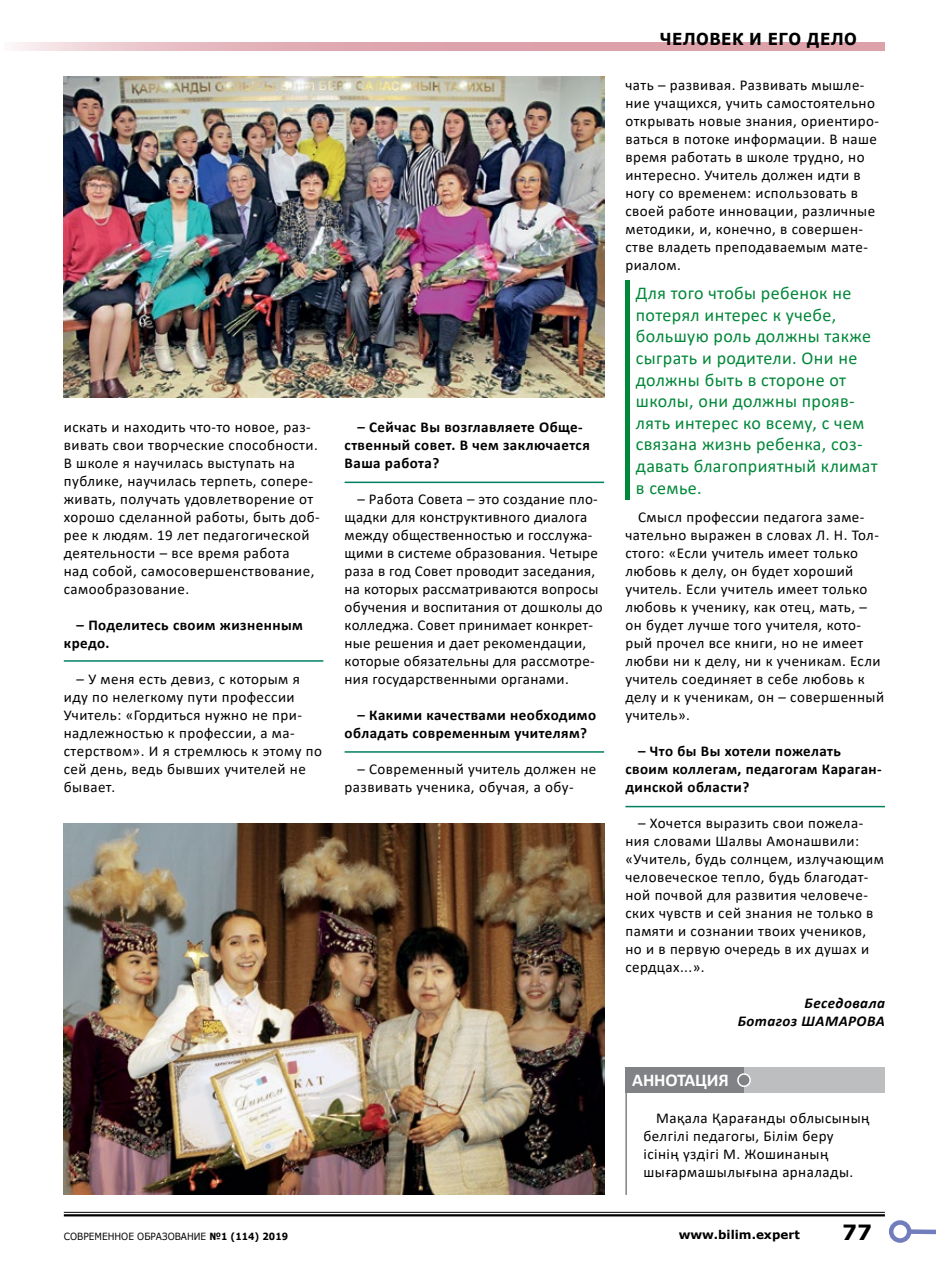
<style>
.page{position:relative;width:936px;height:1263px;background:#fff}
.page>*{position:absolute;margin:0;border:0;box-sizing:border-box;transform-origin:0 0}
.t1{font:700 21px "Verdana";color:#000}
.t2{font:18px/21.6px "Calibri";letter-spacing:.02em;color:#008739}
.t3{font:700 18px "Calibri";letter-spacing:-.01em;color:#fff}
.t4{font:700 16.5px "Verdana";letter-spacing:.03em;color:#000;scale:.91 1}
.t5{font:15px/18px "Calibri";letter-spacing:.03em;color:#000}
.t6{font:700 15px/18px "Calibri";letter-spacing:.03em;color:#000}
.t7{font:italic 700 15px/18px "Calibri";letter-spacing:.03em;color:#000;text-align:right}
.t8{font:700 12px "Verdana";color:#000}
.t9{font:9.9px "Verdana";color:#000;scale:.91 1}
.s1{font-weight:700}
</style>
<div class="page">
<hr style="left:625px;top:1091px;width:2px;height:104px;background:#808285">
<div style="left:625px;top:1067px;width:120px;height:26px;background:#808285"></div>
<div style="left:744px;top:1067px;width:140px;height:26px;background:#bcbec0"></div>
<div style="left:737px;top:1074px;width:13px;height:12px;background:#808285;border-radius:50%"></div>
<div style="left:737px;top:1073px;width:13px;height:14px;border:2px solid #fff;border-radius:50%"></div>
<div style="left:625px;top:280px;width:5px;height:219px;background:#008739"></div>
<img style="left:64px;top:77px;width:540px;height:320px">
<img style="left:64px;top:824px;width:540px;height:371px">
<hr style="left:64px;top:660px;width:259px;height:2px;background:#008060">
<hr style="left:344px;top:482px;width:260px;height:1px;background:#008060">
<hr style="left:344px;top:751px;width:260px;height:2px;background:#008060">
<hr style="left:625px;top:806px;width:259px;height:1px;background:#008060">
<hr style="left:64px;top:1212px;width:820px;height:1px;background:#000">
<hr style="left:64px;top:1214px;width:820px;height:2px;background:#000">
<div style="left:909px;top:1229px;width:26px;height:5px;background:#717dbd"></div>
<div style="left:888px;top:1220px;width:23px;height:23px;border:4px solid #717dbd;border-radius:50%"></div>
<svg style="left:14px;top:43px;width:870px;height:8px;background:#e1aeb6"></svg>
<p class="t4" style="left:659px;top:27px;width:218px">ЧЕЛОВЕК И ЕГО ДЕЛО</p>
<p class="t5" style="left:64px;top:418px;width:256px">искать и находить что-то новое, раз&shy;вивать свои творческие способности.<br>В школе я научилась выступать на публике, научилась терпеть, сопере&shy;живать, получать удовлетворение от хорошо сделанной работы, быть доб&shy;рее к людям. 19 лет педагогической деятельности – все время работа<br>над собой, самосовершенствование, самообразование.</p>
<p class="t6" style="left:64px;top:616px;width:240px;text-indent:13px">– Поделитесь своим жизненным кредо.</p>
<p class="t5" style="left:64px;top:670px;width:260px;text-indent:13px">– У меня есть девиз, с которым я иду по нелегкому пути профессии<br>Учитель: «Гордиться нужно не при&shy;надлежностью к профессии, а ма&shy;стерством». И я стремлюсь к этому по сей день, ведь бывших учителей не бывает.</p>
<p class="t6" style="left:344px;top:418px;width:247px;text-indent:13px">– Сейчас Вы возглавляете Обще&shy;ственный совет. В чем заключается<br>Ваша работа?</p>
<p class="t5" style="left:344px;top:490px;width:259px;text-indent:13px">– Работа Совета – это создание пло&shy;щадки для конструктивного диалога между общественностью и госслужа&shy;щими в системе образования. Четыре раза в год Совет проводит заседания, на которых рассматриваются вопросы обучения и воспитания от дошколы до колледжа. Совет принимает конкрет&shy;ные решения и дает рекомендации, которые обязательны для рассмотре&shy;ния государственными органами.</p>
<p class="t6" style="left:344px;top:706px;width:253px;text-indent:13px">– Какими качествами необходимо обладать современным учителям?</p>
<p class="t5" style="left:344px;top:760px;width:253px;text-indent:13px">– Современный учитель должен не развивать ученика, обучая, а обу-</p>
<p class="t5" style="left:625px;top:76px;width:255px">чать – развивая. Развивать мышле&shy;ние учащихся, учить самостоятельно открывать новые знания, ориентиро&shy;ваться в потоке информации. В наше время работать в школе трудно, но интересно. Учитель должен идти в ногу со временем: использовать в своей работе инновации, различные методики, и, конечно, в совершен&shy;стве владеть преподаваемым мате&shy;риалом.</p>
<p class="t2" style="left:636px;top:282px;width:243px">Для того чтобы ребенок не потерял интерес к учебе, большую роль должны также сыграть и родители. Они не должны быть в стороне от школы, они должны прояв&shy;лять интерес ко всему, с чем связана жизнь ребенка, соз&shy;давать благоприятный климат в семье.</p>
<p class="t5" style="left:625px;top:508px;width:260px;text-indent:13px">Смысл профессии педагога заме&shy;чательно выражен в словах Л. Н. Тол&shy;стого: «Если учитель имеет только любовь к делу, он будет хороший учитель. Если учитель имеет только любовь к ученику, как отец, мать, – он будет лучше того учителя, кото&shy;рый прочел все книги, но не имеет любви ни к делу, ни к ученикам. Если учитель соединяет в себе любовь к делу и к ученикам, он – совершенный учитель».</p>
<p class="t6" style="left:625px;top:742px;width:258px;text-indent:13px">– Что бы Вы хотели пожелать своим коллегам, педагогам Караган&shy;динской области?</p>
<p class="t5" style="left:625px;top:814px;width:260px;text-indent:13px">– Хочется выразить свои пожела&shy;ния словами Шалвы Амонашвили: «Учитель, будь солнцем, излучающим человеческое тепло, будь благодат&shy;ной почвой для развития человече&shy;ских чувств и сей знания не только в памяти и сознании твоих учеников, но и в первую очередь в их душах и сердцах...».</p>
<p class="t7" style="left:737px;top:994px;width:149px">Беседовала<br>Ботагоз ШАМАРОВА</p>
<p class="t3" style="left:632px;top:1067px;width:98px">АННОТАЦИЯ</p>
<p class="t5" style="left:643px;top:1109px;width:227px;text-indent:13px">Мақала Қарағанды облысының белгілі педагогы, Білім беру ісінің үздігі М. Жошинаның шығармашылығына арналады.</p>
<p class="t9" style="left:64px;top:1229px;width:248px">СОВРЕМЕННОЕ ОБРАЗОВАНИЕ <span class="s1">№1 (114) 2019</span></p>
<p class="t8" style="left:678px;top:1226px;width:123px">www.bilim.expert</p>
<h1 class="t1" style="left:842px;top:1217px;width:31px">77</h1>
</div>
